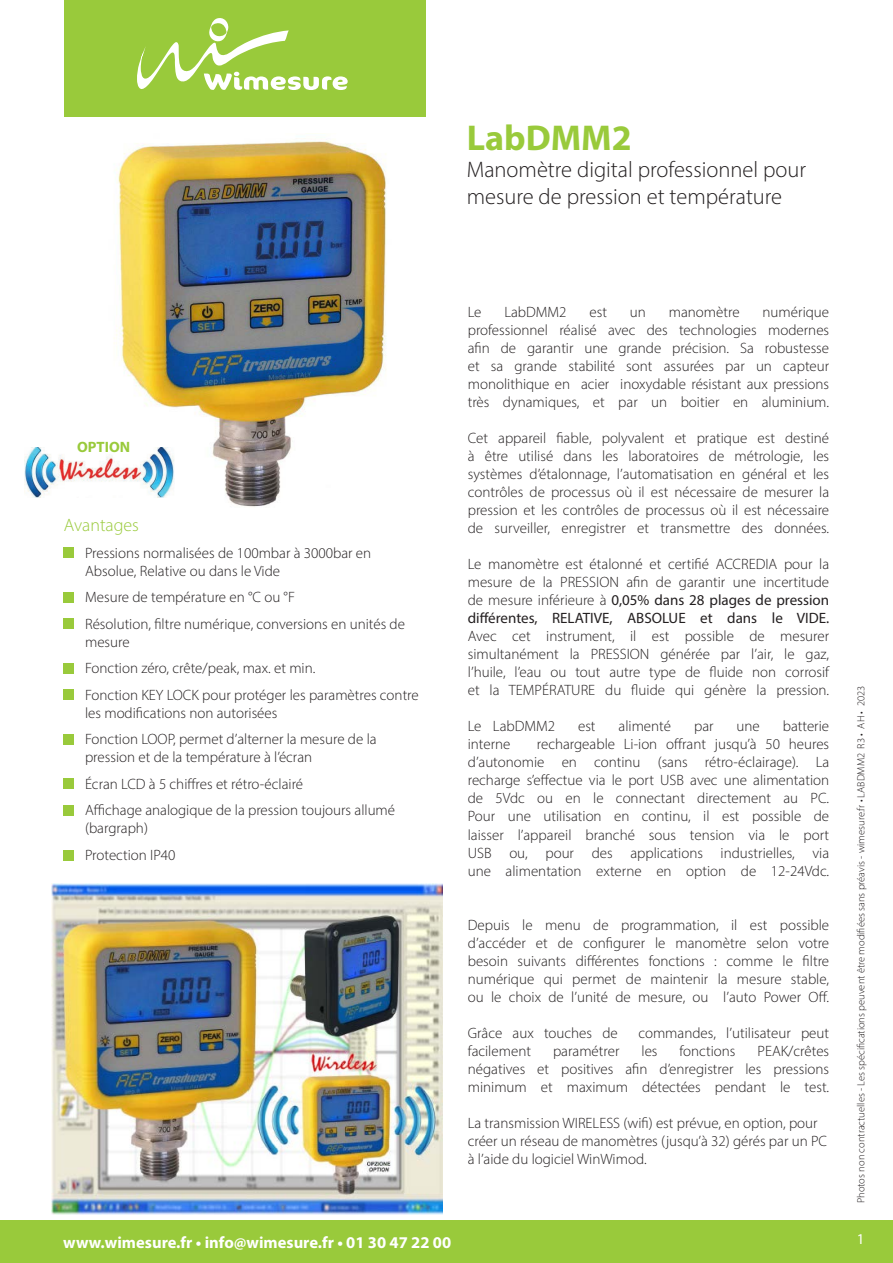
<style>
.page{position:relative;width:893px;height:1263px;background:#fff}
.page>*{position:absolute;margin:0;border:0;box-sizing:border-box;transform-origin:0 0}
.Titre{font:700 36px "Myriad Pro";color:#99ca3b}
.Sous_titre_1{font:300 22.5px/27px "Myriad Pro";color:#231f20}
.Titre_1{font:300 18px "Myriad Pro";color:#99ca3b}
.t1{font:700 16.5px "Myriad Pro";color:#fff}
.Puce_1{font:300 15px/18px "Myriad Pro";color:#231f20;text-align:justify}
.t2{font:700 15px "Myriad Pro";color:#99ca3b}
.t3{font:15px "Myriad Pro";color:#fff}
.t4{font:300 10.5px "Myriad Pro";color:#231f20}
.s1{font-weight:400}
</style>
<div class="page">
<div style="left:0;top:1220px;width:893px;height:43px;background:#99ca3b"></div>
<div style="left:64px;top:0;width:361px;height:117px;background:#99ca3b"></div>
<svg style="left:137px;top:18px;width:211px;height:72px"></svg>
<div style="left:64px;top:548px;width:10px;height:10px;background:#99ca3b"></div>
<div style="left:64px;top:619px;width:10px;height:10px;background:#99ca3b"></div>
<div style="left:64px;top:663px;width:10px;height:10px;background:#99ca3b"></div>
<div style="left:64px;top:690px;width:10px;height:10px;background:#99ca3b"></div>
<div style="left:64px;top:734px;width:10px;height:10px;background:#99ca3b"></div>
<div style="left:64px;top:779px;width:10px;height:10px;background:#99ca3b"></div>
<div style="left:64px;top:592px;width:10px;height:11px;background:#99ca3b"></div>
<img style="left:114px;top:141px;width:272px;height:366px">
<img style="left:24px;top:448px;width:150px;height:49px">
<img style="left:52px;top:883px;width:390px;height:331px">
<div style="left:64px;top:806px;width:10px;height:10px;background:#99ca3b"></div>
<div style="left:64px;top:850px;width:10px;height:11px;background:#99ca3b"></div>
<p class="Titre" style="left:467px;top:115px;width:167px">LabDMM2</p>
<p class="Sous_titre_1" style="left:467px;top:156px;width:341px">Manomètre digital professionnel pour mesure de pression et température</p>
<p class="t2" style="left:77px;top:437px;width:55px">OPTION</p>
<p class="Titre_1" style="left:64px;top:514px;width:77px">Avantages</p>
<p class="Puce_1" style="left:85px;top:544px;width:288px">Pressions normalisées de 100mbar à 3000bar en<br>Absolue, Relative ou dans le Vide</p>
<p class="Puce_1" style="left:85px;top:588px;width:211px">Mesure de température en °C ou °F</p>
<p class="Puce_1" style="left:85px;top:615px;width:322px">Résolution, filtre numérique, conversions en unités de mesure</p>
<p class="Puce_1" style="left:85px;top:659px;width:232px">Fonction zéro, crête/peak, max. et min.</p>
<p class="Puce_1" style="left:85px;top:686px;width:335px">Fonction KEY LOCK pour protéger les paramètres contre les modifications non autorisées</p>
<p class="Puce_1" style="left:85px;top:730px;width:293px">Fonction LOOP, permet d’alterner la mesure de la pression et de la température à l’écran</p>
<p class="Puce_1" style="left:85px;top:775px;width:220px">Écran LCD à 5 chiffres et rétro-éclairé</p>
<p class="Puce_1" style="left:85px;top:801px;width:312px">Affichage analogique de la pression toujours allumé (bargraph)</p>
<p class="Puce_1" style="left:85px;top:846px;width:92px">Protection IP40</p>
<p class="Puce_1" style="left:468px;top:303px;width:15px">Le</p>
<p class="Puce_1" style="left:504px;top:303px;width:64px">LabDMM2</p>
<p class="Puce_1" style="left:589px;top:303px;width:19px">est</p>
<p class="Puce_1" style="left:630px;top:303px;width:18px">un</p>
<p class="Puce_1" style="left:669px;top:303px;width:72px">manomètre</p>
<p class="Puce_1" style="left:468px;top:303px;width:363px;text-indent:295px">numérique professionnel réalisé avec des technologies modernes afin de garantir une grande précision. Sa robustesse et sa grande stabilité sont assurées par un capteur monolithique en acier inoxydable résistant aux pressions très dynamiques, et par un boitier en aluminium.</p>
<p class="Puce_1" style="left:468px;top:429px;width:363px">Cet appareil fiable, polyvalent et pratique est destiné à être utilisé dans les laboratoires de métrologie, les systèmes d’étalonnage, l’automatisation en général et les contrôles de processus où il est nécessaire de mesurer la pression et les contrôles de processus où il est nécessaire de surveiller, enregistrer et transmettre des données.</p>
<p class="Puce_1" style="left:468px;top:555px;width:363px">Le manomètre est étalonné et certifié ACCREDIA pour la mesure de la PRESSION afin de garantir une incertitude de mesure inférieure à <span class="s1">0,05% dans 28 plages de pression différentes, RELATIVE, ABSOLUE et dans le VIDE.</span></p>
<p class="Puce_1" style="left:468px;top:627px;width:363px">Avec cet instrument, il est possible de mesurer simultanément la PRESSION générée par l’air, le gaz, l’huile, l’eau ou tout autre type de fluide non corrosif et la TEMPÉRATURE du fluide qui génère la pression.</p>
<p class="Puce_1" style="left:468px;top:717px;width:89px">Le LabDMM2</p>
<p class="Puce_1" style="left:578px;top:717px;width:19px">est</p>
<p class="Puce_1" style="left:619px;top:717px;width:54px">alimenté</p>
<p class="Puce_1" style="left:694px;top:717px;width:21px">par</p>
<p class="Puce_1" style="left:736px;top:717px;width:25px">une</p>
<p class="Puce_1" style="left:783px;top:717px;width:48px">batterie</p>
<p class="Puce_1" style="left:468px;top:735px;width:44px">interne</p>
<p class="Puce_1" style="left:468px;top:735px;width:363px;text-indent:69px">rechargeable Li-ion offrant jusqu’à 50 heures d’autonomie en continu (sans rétro-éclairage). La recharge s’effectue via le port USB avec une alimentation de 5Vdc ou en le connectant directement au PC.</p>
<p class="Puce_1" style="left:468px;top:807px;width:363px">Pour une utilisation en continu, il est possible de laisser l’appareil branché sous tension via le port USB ou, pour des applications industrielles, via une alimentation externe en option de 12-24Vdc.</p>
<p class="Puce_1" style="left:468px;top:915px;width:363px">Depuis le menu de programmation, il est possible d’accéder et de configurer le manomètre selon votre besoin suivants différentes fonctions : comme le filtre numérique qui permet de maintenir la mesure stable, ou le choix de l’unité de mesure, ou l’auto Power Off.</p>
<p class="Puce_1" style="left:468px;top:1023px;width:152px">Grâce aux touches de</p>
<p class="Puce_1" style="left:638px;top:1023px;width:192px">commandes, l’utilisateur peut</p>
<p class="Puce_1" style="left:468px;top:1041px;width:65px">facilement</p>
<p class="Puce_1" style="left:553px;top:1041px;width:68px">paramétrer</p>
<p class="Puce_1" style="left:641px;top:1041px;width:18px">les</p>
<p class="Puce_1" style="left:680px;top:1041px;width:57px">fonctions</p>
<p class="Puce_1" style="left:468px;top:1041px;width:363px;text-indent:290px">PEAK/crêtes négatives et positives afin d’enregistrer les pressions minimum et maximum détectées pendant le test.</p>
<p class="Puce_1" style="left:468px;top:1113px;width:361px;text-align:left">La transmission WIRELESS (wifi) est prévue, en option, pour créer un réseau de manomètres (jusqu’à 32) gérés par un PC à l’aide du logiciel WinWimod.</p>
<p class="t1" style="left:63px;top:1231px;width:389px">www.wimesure.fr • info@wimesure.fr • 01 30 47 22 00</p>
<p class="t4" style="left:855px;top:1203px;width:519px;rotate:-90deg">Photos non contractuelles - Les spécifications peuvent être modifiées sans préavis - wimesure.fr • LABDMM2 R3 • AH • 2023</p>
<p class="t3" style="left:857px;top:1230px;width:9px">1</p>
</div>
